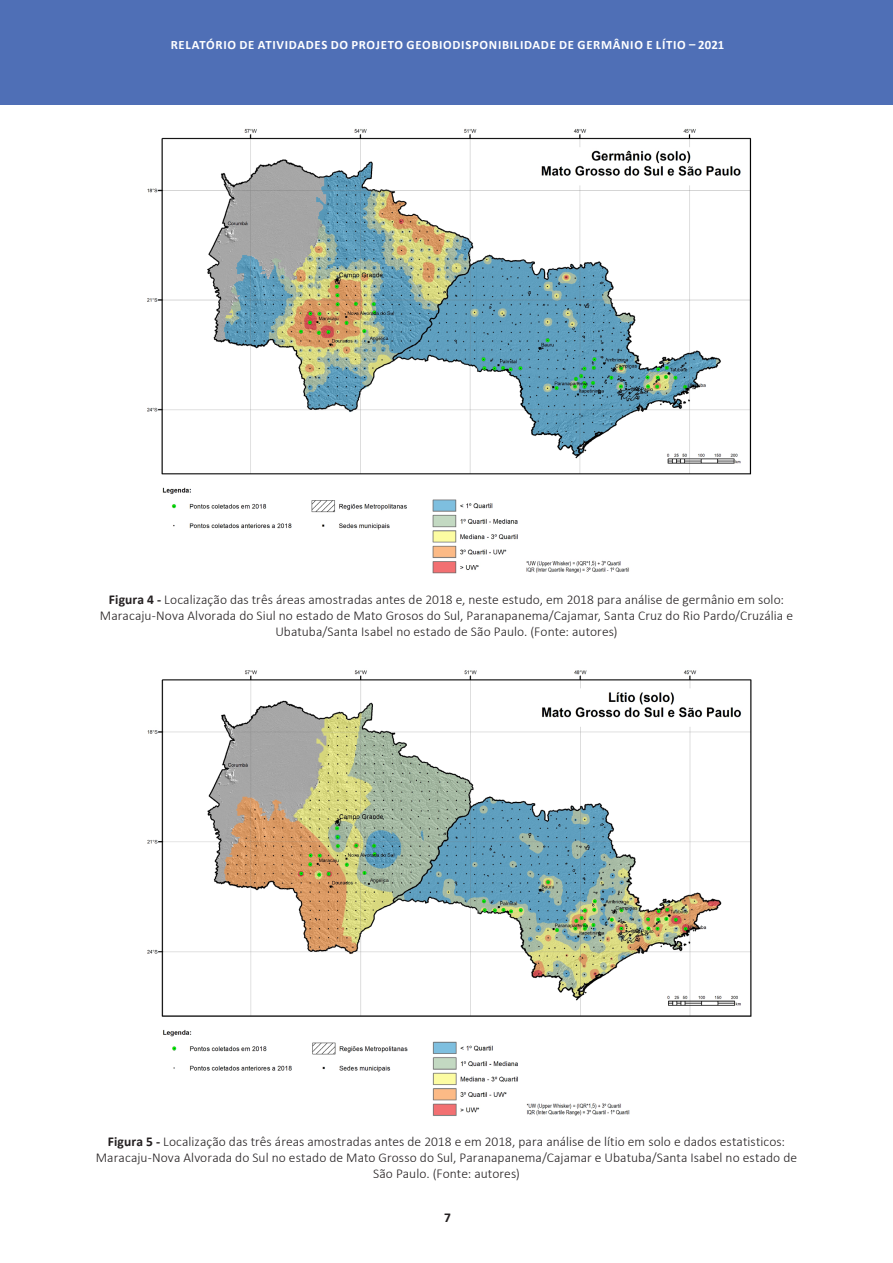
<style>
.page{position:relative;width:893px;height:1263px;background:#fff}
.page>*{position:absolute;margin:0;border:0;box-sizing:border-box;transform-origin:0 0}
.t1{font:300 13.5px/16.2px "Calibri";letter-spacing:.005em;color:#231f20;text-align:center}
.t2{font:700 13.5px "Calibri";color:#231f20}
.t3{font:700 12.75px "Calibri";letter-spacing:.05em;color:#fff}
.s1{font-weight:700}
</style>
<div class="page">
<div style="left:0;top:0;width:893px;height:105px;background:#4f6fb6"></div>
<img style="left:147px;top:129px;width:605px;height:445px">
<img style="left:147px;top:670px;width:605px;height:446px">
<p class="t3" style="left:171px;top:35px;width:555px">RELATÓRIO DE ATIVIDADES DO PROJETO GEOBIODISPONIBILIDADE DE GERMÂNIO E LÍTIO – 2021</p>
<p class="t1" style="left:100px;top:591px;width:695px"><span class="s1">Figura 4 -</span> Localização das três áreas amostradas antes de 2018 e, neste estudo, em 2018 para análise de germânio em solo:<br>Maracaju-Nova Alvorada do Siul no estado de Mato Grosos do Sul, Paranapanema/Cajamar, Santa Cruz do Rio Pardo/Cruzália e<br>Ubatuba/Santa Isabel no estado de São Paulo. (Fonte: autores)</p>
<p class="t1" style="left:96px;top:1133px;width:703px"><span class="s1">Figura 5 -</span> Localização das três áreas amostradas antes de 2018 e em 2018, para análise de lítio em solo e dados estatisticos:<br>Maracaju-Nova Alvorada do Sul no estado de Mato Grosso do Sul, Paranapanema/Cajamar e Ubatuba/Santa Isabel no estado de<br>São Paulo. (Fonte: autores)</p>
<p class="t2" style="left:444px;top:1208px;width:8px">7</p>
</div>
